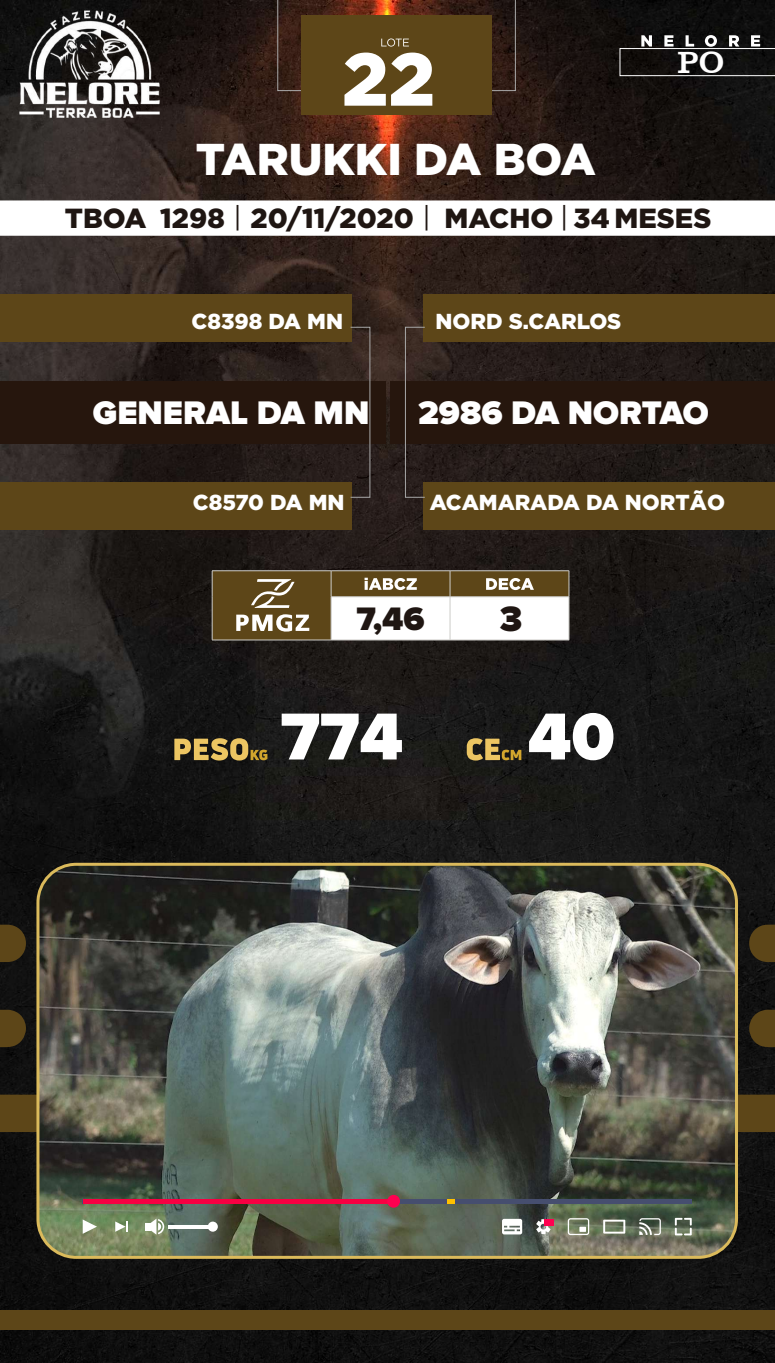
<style>
.page{position:relative;width:775px;height:1363px;background:#fff}
.page>*{position:absolute;margin:0;border:0;box-sizing:border-box;transform-origin:0 0}
.t1{font:900 74.62px "Gotham";color:#fff}
.t2{font:900 68.75px "Proxima Nova";color:#fff}
.t3{font:900 44.5px "Gotham";color:#fff}
.t4{font:900 36.56px "Proxima Nova";color:#1f1612}
.t5{font:900 33.88px "Proxima Nova";color:#fff}
.t6{font:900 33.69px "Proxima Nova";color:#1f1612}
.t7{font:31.44px "Clarendon BT";color:#fff}
.t8{font:900 27.62px "Gotham";color:#1f1612}
.t9{font:900 21.69px "Gotham";color:#fff}
.s1{font-weight:400}
</style>
<div class="page">
<img style="left:0;top:1px;width:775px;height:1361px">
<svg style="left:277px;top:1px;width:239px;height:113px;background:#553c18"></svg>
<svg style="left:0;top:201px;width:775px;height:34px"></svg>
<div style="left:423px;top:295px;width:352px;height:47px;background:#5d4618"></div>
<div style="left:423px;top:482px;width:352px;height:48px;background:#5d4618"></div>
<div style="left:0;top:295px;width:352px;height:47px;background:#5d4618"></div>
<div style="left:0;top:482px;width:352px;height:48px;background:#5d4618"></div>
<div style="left:0;top:381px;width:775px;height:62px;background:#26160d"></div>
<svg style="left:0;top:924px;width:775px;height:208px;background:#2e2513"></svg>
<div style="left:0;top:1310px;width:775px;height:19px;background:#5d4618"></div>
<img style="left:0;top:1px;width:183px;height:148px">
<hr style="left:212px;top:570px;width:119px;height:1px;background:#cdccc8">
<hr style="left:331px;top:570px;width:119px;height:1px;background:#cdccc8">
<hr style="left:450px;top:570px;width:119px;height:1px;background:#cdccc8">
<hr style="left:212px;top:640px;width:119px;height:1px;background:#cdccc8">
<hr style="left:331px;top:640px;width:119px;height:1px;background:#cdccc8">
<hr style="left:450px;top:640px;width:119px;height:1px;background:#cdccc8">
<svg style="left:212px;top:571px;width:358px;height:69px"></svg>
<svg style="left:620px;top:35px;width:155px;height:41px;background:#2c2b2a"></svg>
<div style="left:405px;top:327px;width:20px;height:170px;border:1px solid #a8a8a8"></div>
<svg style="left:174px;top:738px;width:93px;height:22px;background:#8d763d"></svg>
<svg style="left:467px;top:738px;width:54px;height:22px"></svg>
<img style="left:38px;top:864px;width:698px;height:393px;border-radius:38px">
<div style="left:36px;top:862px;width:702px;height:396px;border:3px solid #dbba5b;border-radius:38px"></div>
<hr style="left:83px;top:1199px;width:609px;height:4px;background:#464e6f">
<hr style="left:83px;top:1199px;width:311px;height:4px;background:#f70042">
<div style="left:387px;top:1194px;width:13px;height:13px;background:#ff0050;border-radius:50%"></div>
<svg style="left:447px;top:1199px;width:8px;height:4px"></svg>
<svg style="left:83px;top:1219px;width:14px;height:14px"></svg>
<svg style="left:115px;top:1221px;width:12px;height:10px"></svg>
<svg style="left:146px;top:1218px;width:18px;height:16px"></svg>
<svg style="left:168px;top:1224px;width:40px;height:4px"></svg>
<div style="left:208px;top:1221px;width:10px;height:10px;background:#fff;border-radius:50%"></div>
<svg style="left:502px;top:1218px;width:20px;height:16px"></svg>
<svg style="left:603px;top:1219px;width:22px;height:14px"></svg>
<svg style="left:536px;top:1219px;width:15px;height:15px"></svg>
<div style="left:544px;top:1219px;width:10px;height:6px;background:#ff0050"></div>
<svg style="left:568px;top:1218px;width:21px;height:17px"></svg>
<svg style="left:639px;top:1218px;width:22px;height:17px"></svg>
<svg style="left:675px;top:1217px;width:17px;height:18px"></svg>
<h1 class="t1" style="left:342px;top:51px;width:95px">22</h1>
<h3 class="t3" style="left:196px;top:143px;width:401px">TARUKKI DA BOA</h3>
<h3 class="t7" style="left:677px;top:50px;width:48px">PO</h3>
<p class="t8" style="left:65px;top:208px;width:83px">TBOA</p>
<p class="t8" style="left:160px;top:208px;width:553px">1298 <span class="s1">|</span> 20/11/2020 <span class="s1">|</span> MACHO <span class="s1">|</span> 34 MESES</p>
<p class="t9" style="left:192px;top:314px;width:153px">C8398 DA MN</p>
<p class="t9" style="left:436px;top:314px;width:187px">NORD S.CARLOS</p>
<h3 class="t5" style="left:93px;top:397px;width:278px">GENERAL DA MN</h3>
<h3 class="t5" style="left:418px;top:397px;width:292px">2986 DA NORTAO</h3>
<p class="t9" style="left:193px;top:494px;width:153px">C8570 DA MN</p>
<p class="t9" style="left:430px;top:494px;width:297px">ACAMARADA DA NORTÃO</p>
<h3 class="t6" style="left:356px;top:603px;width:70px">7,46</h3>
<h3 class="t4" style="left:500px;top:602px;width:24px">3</h3>
<h2 class="t2" style="left:280px;top:705px;width:124px">774</h2>
<h2 class="t2" style="left:528px;top:705px;width:88px">40</h2>
</div>
